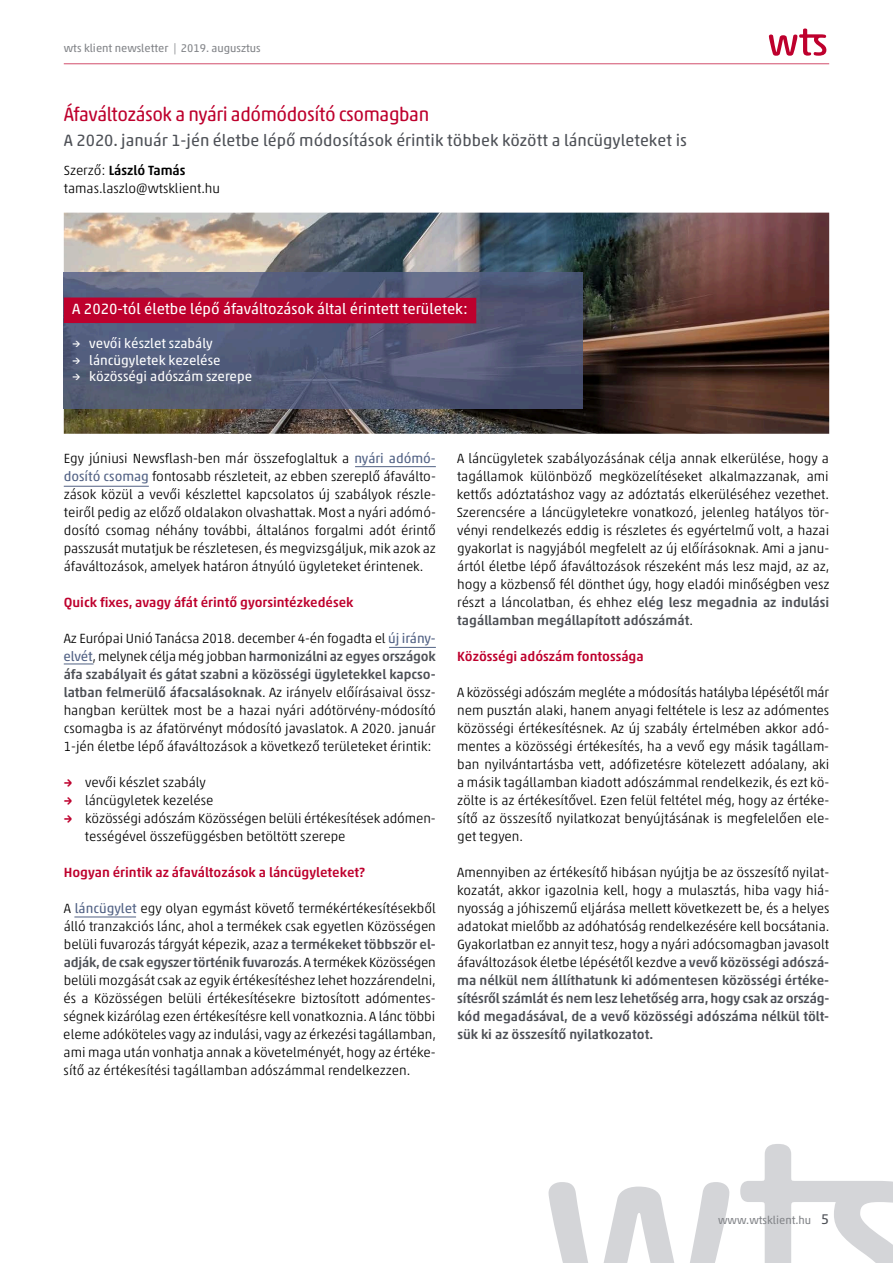
<style>
.page{position:relative;width:893px;height:1263px;background:#fff}
.page>*{position:absolute;margin:0;border:0;box-sizing:border-box;transform-origin:0 0}
.t1{font:19.5px "Akko Rounded Pro";letter-spacing:-.02em;color:#be002d;scale:.95 1}
.t2{font:16.5px "Akko Rounded Pro";color:#4e5157}
.t3{font:15px "Akko Pro";color:#fff}
.t4{font:300 13.5px/18px "Akko Pro";color:#000;text-align:justify}
.t5{font:500 13.5px "Akko Pro";color:#be002d}
.t6{font:13.5px "Akko Pro";color:#fff}
.t7{font:11.25px "Akko Pro";color:#838589}
.s1{font-weight:500}
.s2{font-weight:400;color:#516184}
.s3{font-weight:500;color:#4e5157}
.s4{font-family:"Akko Rounded Pro";font-weight:500;color:#be002d}
.s5{font-size:14.25px;color:#4e5157}
</style>
<div class="page">
<svg style="left:769px;top:29px;width:57px;height:27px"></svg>
<hr style="left:64px;top:64px;width:765px;height:1px;background:#d24d6c">
<hr style="left:355px;top:466px;width:81px;height:1px;background:#516184">
<hr style="left:389px;top:647px;width:47px;height:1px;background:#516184">
<hr style="left:64px;top:664px;width:30px;height:1px;background:#516184">
<hr style="left:74px;top:916px;width:62px;height:1px;background:#516184">
<hr style="left:64px;top:486px;width:85px;height:1px;background:#516184">
<img style="left:64px;top:213px;width:765px;height:221px">
<img style="left:64px;top:272px;width:519px;height:136px">
<div style="left:64px;top:297px;width:412px;height:26px;background:#be002d"></div>
<svg style="left:549px;top:1182px;width:180px;height:81px"></svg>
<svg style="left:740px;top:1144px;width:153px;height:119px"></svg>
<p class="t7" style="left:64px;top:42px;width:198px">wts klient newsletter | 2019. augusztus</p>
<h1 class="t1" style="left:64px;top:102px;width:386px">Áfaváltozások a nyári adómódosító csomagban</h1>
<p class="t2" style="left:64px;top:130px;width:625px">A 2020. január 1-jén életbe lépő módosítások érintik többek között a láncügyleteket is</p>
<p class="t4" style="left:64px;top:161px;width:158px">Szerző: <span class="s1">László Tamás </span>tamas.laszlo@wtsklient.hu</p>
<p class="t3" style="left:72px;top:300px;width:397px">A 2020-tól életbe lépő áfaváltozások által érintett területek:</p>
<p class="t6" style="left:72px;top:335px;width:142px">→ vevői készlet szabály</p>
<p class="t6" style="left:72px;top:352px;width:150px">→ láncügyletek kezelése</p>
<p class="t6" style="left:72px;top:368px;width:181px">→ közösségi adószám szerepe</p>
<p class="t4" style="left:64px;top:449px;width:374px">Egy júniusi Newsflash-ben már összefoglaltuk a <span class="s2">nyári adómó&shy;dosító csomag</span> fontosabb részleteit, az ebben szereplő áfaválto&shy;zások közül a vevői készlettel kapcsolatos új szabályok részle&shy;teiről pedig az előző oldalakon olvashattak. Most a nyári adómó&shy;dosító csomag néhány további, általános forgalmi adót érintő passzusát mutatjuk be részletesen, és megvizsgáljuk, mik azok az áfaváltozások, amelyek határon átnyúló ügyleteket érintenek.</p>
<p class="t5" style="left:64px;top:594px;width:291px">Quick fixes, avagy áfát érintő gyorsintézkedések</p>
<p class="t4" style="left:64px;top:629px;width:374px">Az Európai Unió Tanácsa 2018. december 4-én fogadta el <span class="s2">új irány&shy;elvét</span>, melynek célja még jobban <span class="s3">harmonizálni az egyes országok áfa szabályait és gátat szabni a közösségi ügyletekkel kapcso&shy;latban felmerülő áfacsalásoknak</span>. Az irányelv előírásaival össz&shy;hangban kerültek most be a hazai nyári adótörvény-módosító csomagba is az áfatörvényt módosító javaslatok. A 2020. január 1-jén életbe lépő áfaváltozások a következő területeket érintik:</p>
<p class="t4" style="left:64px;top:773px;width:144px"><span class="s4">→</span> vevői készlet szabály</p>
<p class="t4" style="left:64px;top:791px;width:151px"><span class="s4">→</span> láncügyletek kezelése</p>
<p class="t4" style="left:85px;top:809px;width:352px;text-indent:-21px"><span class="s4">→</span> közösségi adószám Közösségen belüli értékesítések adómen&shy;tességével összefüggésben betöltött szerepe</p>
<p class="t5" style="left:64px;top:864px;width:303px">Hogyan érintik az áfaváltozások a láncügyleteket?</p>
<p class="t4" style="left:63px;top:899px;width:374px">A <span class="s2">láncügylet</span> egy olyan egymást követő termékértékesítésekből álló tranzakciós lánc, ahol a termékek csak egyetlen Közösségen belüli fuvarozás tárgyát képezik, azaz <span class="s3">a termékeket többször el&shy;adják, de csak egyszer történik fuvarozás</span>. A termékek Közösségen belüli mozgását csak az egyik értékesítéshez lehet hozzárendelni, és a Közösségen belüli értékesítésekre biztosított adómentes&shy;ségnek kizárólag ezen értékesítésre kell vonatkoznia. A lánc többi eleme adóköteles vagy az indulási, vagy az érkezési tagállamban, ami maga után vonhatja annak a követelményét, hogy az értéke&shy;sítő az értékesítési tagállamban adószámmal rendelkezzen.</p>
<p class="t4" style="left:457px;top:449px;width:374px">A láncügyletek szabályozásának célja annak elkerülése, hogy a tagállamok különböző megközelítéseket alkalmazzanak, ami kettős adóztatáshoz vagy az adóztatás elkerüléséhez vezethet.<br>Szerencsére a láncügyletekre vonatkozó, jelenleg hatályos tör&shy;vényi rendelkezés eddig is részletes és egyértelmű volt, a hazai gyakorlat is nagyjából megfelelt az új előírásoknak. Ami a janu&shy;ártól életbe lépő áfaváltozások részeként más lesz majd, az az, hogy a közbenső fél dönthet úgy, hogy eladói minőségben vesz részt a láncolatban, és ehhez <span class="s3">elég lesz megadnia az indulási tagállamban megállapított adószámát</span>.</p>
<p class="t5" style="left:457px;top:648px;width:188px">Közösségi adószám fontossága</p>
<p class="t4" style="left:457px;top:683px;width:374px">A közösségi adószám megléte a módosítás hatályba lépésétől már nem pusztán alaki, hanem anyagi feltétele is lesz az adómentes közösségi értékesítésnek. Az új szabály értelmében akkor adó&shy;mentes a közösségi értékesítés, ha a vevő egy másik tagállam&shy;ban nyilvántartásba vett, adófizetésre kötelezett adóalany, aki a másik tagállamban kiadott adószámmal rendelkezik, és ezt kö&shy;zölte is az értékesítővel. Ezen felül feltétel még, hogy az értéke&shy;sítő az összesítő nyilatkozat benyújtásának is megfelelően ele&shy;get tegyen.</p>
<p class="t4" style="left:457px;top:863px;width:374px">Amennyiben az értékesítő hibásan nyújtja be az összesítő nyilat&shy;kozatát, akkor igazolnia kell, hogy a mulasztás, hiba vagy hiá&shy;nyosság a jóhiszemű eljárása mellett következett be, és a helyes adatokat mielőbb az adóhatóság rendelkezésére kell bocsátania.<br>Gyakorlatban ez annyit tesz, hogy a nyári adócsomagban javasolt áfaváltozások életbe lépésétől kezdve <span class="s3">a vevő közösségi adószá&shy;ma nélkül nem állíthatunk ki adómentesen közösségi értéke&shy;sítésről számlát és nem lesz lehetőség arra, hogy csak az ország&shy;kód megadásával, de a vevő közösségi adószáma nélkül tölt&shy;sük ki az összesítő nyilatkozatot.</span></p>
<p class="t7" style="left:718px;top:1213px;width:113px">www.wtsklient.hu <span class="s5">5</span></p>
</div>
